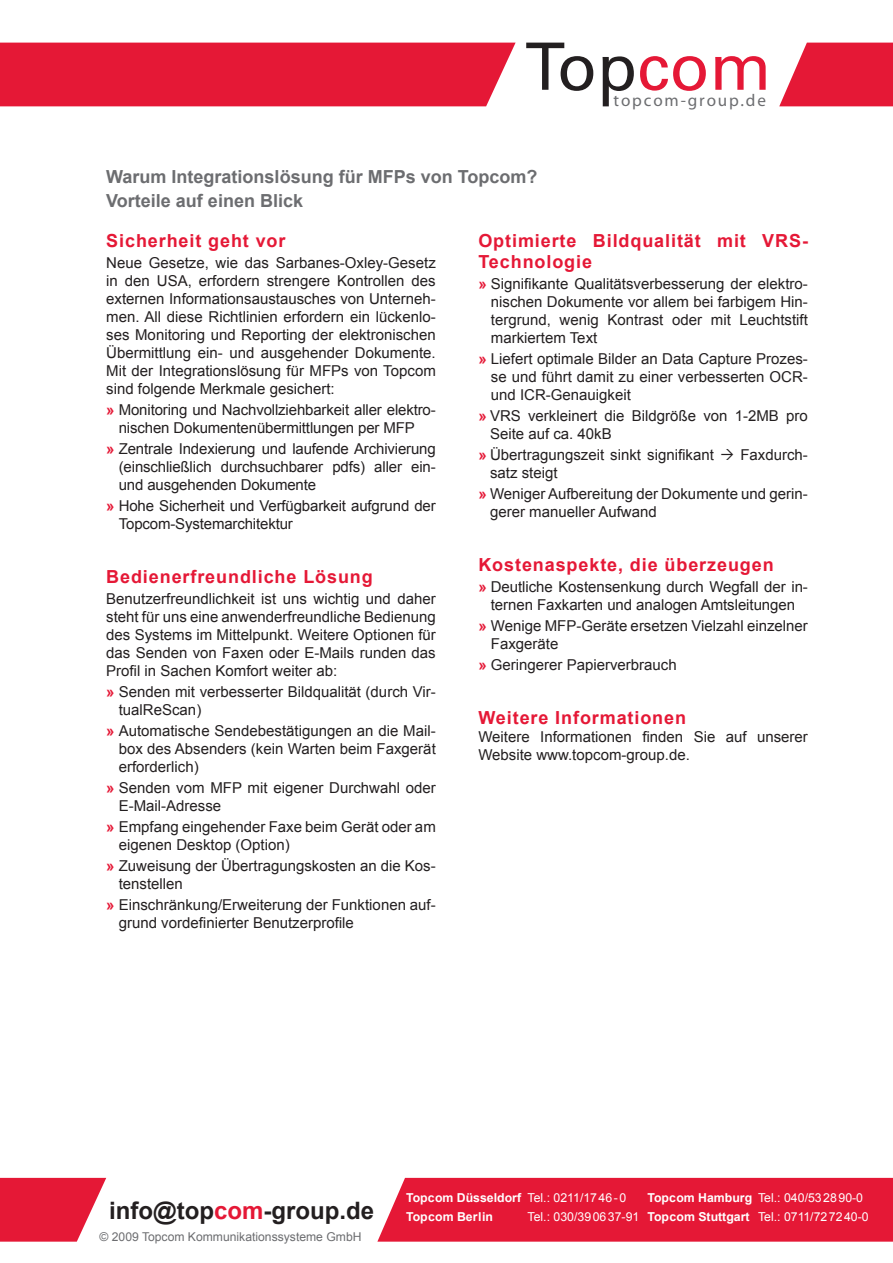
<style>
.page{position:relative;width:893px;height:1263px;background:#fff}
.page>*{position:absolute;margin:0;border:0;box-sizing:border-box;transform-origin:0 0}
.t1{font:700 24px "Arial";color:#231f20}
.t2{font:700 18px/21px "Arial";letter-spacing:.05em;color:#e51836}
.t3{font:700 18px/24px "Arial";color:#6c6d70}
.t4{font:17.1px "Myriad";letter-spacing:.11em;color:#6c6d70}
.t5{font:15px/18px "Arial";color:#231f20}
.t6{font:12.3px/18.5px "Arial";color:#fff}
.t7{font:700 12.3px/18.5px "Arial";color:#fff}
.t8{font:12.15px "Arial";color:#6c6d70}
.s1{font-weight:700;color:#e51836}
.s2{color:#e51836}
.s3{font-weight:400}
.s4{font-weight:700}
</style>
<div class="page">
<div style="left:377px;top:1178px;width:516px;height:64px;background:#e51836"></div>
<svg style="left:0;top:1178px;width:106px;height:64px;background:#e83852"></svg>
<svg style="left:779px;top:43px;width:114px;height:63px;background:#e8344e"></svg>
<div style="left:0;top:43px;width:516px;height:63px;background:#e51836"></div>
<svg style="left:526px;top:43px;width:67px;height:48px"></svg>
<svg style="left:640px;top:56px;width:66px;height:35px"></svg>
<svg style="left:715px;top:56px;width:50px;height:34px"></svg>
<svg style="left:602px;top:56px;width:32px;height:50px"></svg>
<p class="t4" style="left:614px;top:94px;width:154px">topcom-group.de</p>
<p class="t3" style="left:106px;top:165px;width:433px">Warum Integrationslösung für MFPs von Topcom?<br>Vorteile auf einen Blick</p>
<p class="t2" style="left:106px;top:230px;width:181px">Sicherheit geht vor</p>
<p class="t5" style="left:106px;top:254px;width:331px;text-align:justify">Neue Gesetze, wie das Sarbanes-Oxley-Gesetz in den USA, erfordern strengere Kontrollen des externen Informationsaustausches von Unterneh&shy;men. All diese Richtlinien erfordern ein lückenlo&shy;ses Monitoring und Reporting der elektronischen Übermittlung ein- und ausgehender Dokumente.<br>Mit der Integrationslösung für MFPs von Topcom sind folgende Merkmale gesichert:</p>
<p class="t5" style="left:106px;top:401px;width:331px;text-align:center"><span class="s1">»</span> Monitoring und Nachvollziehbarkeit aller elektro&shy;nischen Dokumentenübermittlungen per MFP</p>
<p class="t5" style="left:119px;top:440px;width:318px;text-align:justify;text-indent:-13px"><span class="s1">»</span> Zentrale Indexierung und laufende Archivierung (einschließlich durchsuchbarer pdfs) aller ein&shy;und ausgehenden Dokumente</p>
<p class="t5" style="left:119px;top:497px;width:318px;text-indent:-13px"><span class="s1">»</span> Hohe Sicherheit und Verfügbarkeit aufgrund der<br>Topcom-Systemarchitektur</p>
<p class="t2" style="left:106px;top:566px;width:268px">Bedienerfreundliche Lösung</p>
<p class="t5" style="left:106px;top:590px;width:331px;text-align:justify">Benutzerfreundlichkeit ist uns wichtig und daher steht für uns eine anwenderfreundliche Bedienung des Systems im Mittelpunkt. Weitere Optionen für das Senden von Faxen oder E-Mails runden das Profil in Sachen Komfort weiter ab:</p>
<p class="t5" style="left:119px;top:683px;width:318px;text-indent:-13px"><span class="s1">»</span> Senden mit verbesserter Bildqualität (durch Vir&shy;tualReScan)</p>
<p class="t5" style="left:119px;top:722px;width:318px;text-align:justify;text-indent:-13px"><span class="s1">»</span> Automatische Sendebestätigungen an die Mail&shy;box des Absenders (kein Warten beim Faxgerät erforderlich)</p>
<p class="t5" style="left:119px;top:779px;width:318px;text-indent:-13px"><span class="s1">»</span> Senden vom MFP mit eigener Durchwahl oder<br>E-Mail-Adresse</p>
<p class="t5" style="left:119px;top:818px;width:318px;text-indent:-13px"><span class="s1">»</span> Empfang eingehender Faxe beim Gerät oder am eigenen Desktop (Option)</p>
<p class="t5" style="left:119px;top:857px;width:318px;text-indent:-13px"><span class="s1">»</span> Zuweisung der Übertragungskosten an die Kos&shy;tenstellen</p>
<p class="t5" style="left:119px;top:896px;width:318px;text-indent:-13px"><span class="s1">»</span> Einschränkung/Erweiterung der Funktionen auf&shy;grund vordefinierter Benutzerprofile</p>
<p class="t2" style="left:478px;top:230px;width:331px">Optimierte Bildqualität mit VRS-<br>Technologie</p>
<p class="t5" style="left:491px;top:275px;width:319px;text-align:justify;text-indent:-13px"><span class="s1">»</span> Signifikante Qualitätsverbesserung der elektro&shy;nischen Dokumente vor allem bei farbigem Hin&shy;tergrund, wenig Kontrast oder mit Leuchtstift markiertem Text</p>
<p class="t5" style="left:491px;top:350px;width:318px;text-align:justify;text-indent:-13px"><span class="s1">»</span> Liefert optimale Bilder an Data Capture Prozes&shy;se und führt damit zu einer verbesserten OCR&shy;und ICR-Genauigkeit</p>
<p class="t5" style="left:490px;top:407px;width:319px;text-indent:-12px"><span class="s1">»</span> VRS verkleinert die Bildgröße von 1-2MB pro<br>Seite auf ca. 40kB</p>
<p class="t5" style="left:478px;top:446px;width:237px"><span class="s1">»</span> Übertragungszeit sinkt signifikant</p>
<p class="t5" style="left:740px;top:446px;width:69px">Faxdurch-</p>
<p class="t5" style="left:478px;top:462px;width:331px;line-height:21px;text-indent:12px">satz steigt<br><span class="s1">»</span> Weniger Aufbereitung der Dokumente und gerin-</p>
<p class="t5" style="left:490px;top:503px;width:168px">gerer manueller Aufwand</p>
<p class="t2" style="left:478px;top:554px;width:297px">Kostenaspekte, die überzeugen</p>
<p class="t5" style="left:478px;top:578px;width:331px;text-align:center"><span class="s1">»</span> Deutliche Kostensenkung durch Wegfall der in&shy;ternen Faxkarten und analogen Amtsleitungen</p>
<p class="t5" style="left:491px;top:617px;width:318px;text-indent:-13px"><span class="s1">»</span> Wenige MFP-Geräte ersetzen Vielzahl einzelner<br>Faxgeräte</p>
<p class="t5" style="left:478px;top:656px;width:200px"><span class="s1">»</span> Geringerer Papierverbrauch</p>
<p class="t2" style="left:478px;top:707px;width:209px">Weitere Informationen</p>
<p class="t5" style="left:478px;top:728px;width:331px">Weitere Informationen finden Sie auf unserer<br>Website www.topcom-group.de.</p>
<p class="t1" style="left:109px;top:1197px;width:266px">info@top<span class="s2">com</span>-group.de</p>
<p class="t8" style="left:100px;top:1230px;width:263px">© 2009 Topcom Kommunikationssysteme GmbH</p>
<p class="t7" style="left:406px;top:1189px;width:222px">Topcom Düsseldorf <span class="s3">Tel.: 0211/17 46 - 0<br></span>Topcom Berlin</p>
<p class="t6" style="left:527px;top:1207px;width:113px">Tel.: 030/39 06 37-91</p>
<p class="t6" style="left:647px;top:1189px;width:223px"><span class="s4">Topcom Hamburg</span> Tel.: 040/53 28 90-0<br><span class="s4">Topcom Stuttgart</span> Tel.: 0711/72 72 40-0</p>
</div>
